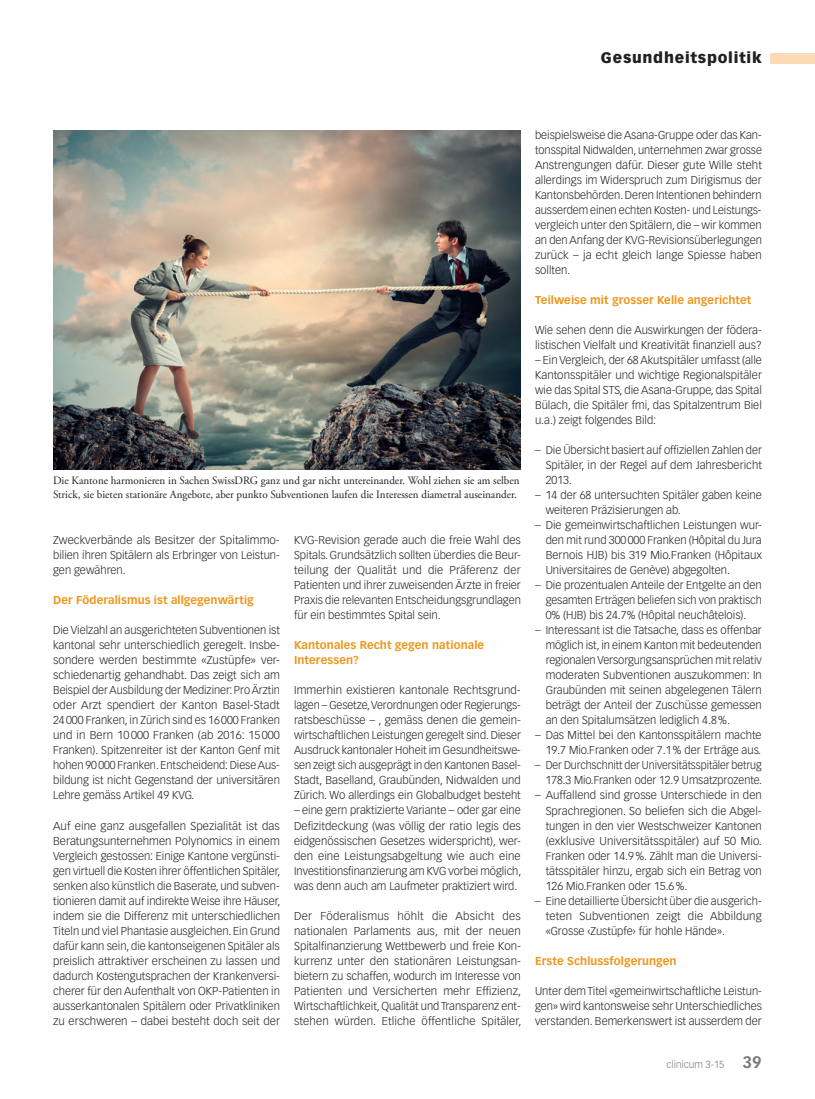
<style>
.page{position:relative;width:815px;height:1099px;background:#fff}
.page>*{position:absolute;margin:0;border:0;box-sizing:border-box;transform-origin:0 0}
.t1{font:900 15px "Vectora LT Std";letter-spacing:.05em;color:#231f20}
.t2{font:300 11.25px/15px "Vectora LT Std";color:#231f20;text-align:justify}
.t3{font:11.25px/13.5px "Adobe Garamond Pro";color:#231f20}
.t4{font:700 11.25px/15px "Vectora LT Std";letter-spacing:.005em;color:#ee961c}
.t5{font:300 11.25px/15px "Vectora LT Std";color:#231f20;text-align:right;scale:.95 1}
.t6{font:300 10px "Vectora LT Std";color:#76787b}
.s1{font-weight:700;font-size:16.25px}
</style>
<div class="page">
<div style="left:770px;top:53px;width:45px;height:10px;background:#fbdbb3"></div>
<img style="left:53px;top:130px;width:468px;height:339px">
<h1 class="t1" style="left:601px;top:49px;width:162px">Gesundheitspolitik</h1>
<p class="t3" style="left:53px;top:474px;width:468px">Die Kantone harmonieren in Sachen SwissDRG ganz und gar nicht untereinander. Wohl ziehen sie am selben<br>Strick, sie bieten stationäre Angebote, aber punkto Subventionen laufen die Interessen diametral auseinander.</p>
<p class="t2" style="left:53px;top:533px;width:228px">Zweckverbände als Besitzer der Spitalimmo&shy;bilien ihren Spitälern als Erbringer von Leistun&shy;gen gewähren.</p>
<p class="t4" style="left:53px;top:593px;width:202px">Der Föderalismus ist allgegenwärtig</p>
<p class="t2" style="left:53px;top:623px;width:228px">Die Vielzahl an ausgerichteten Subventionen ist kantonal sehr unterschiedlich geregelt. Insbe&shy;sondere werden bestimmte «Zustüpfe» ver&shy;schiedenartig gehandhabt. Das zeigt sich am Beispiel der Ausbildung der Mediziner: Pro Ärztin oder Arzt spendiert der Kanton Basel-Stadt 24000 Franken, in Zürich sind es 16000 Franken und in Bern 10000 Franken (ab 2016: 15000<br>Franken). Spitzenreiter ist der Kanton Genf mit hohen 90000 Franken. Entscheidend: Diese Aus&shy;bildung ist nicht Gegenstand der universitären Lehre gemäss Artikel 49 KVG.</p>
<p class="t2" style="left:53px;top:818px;width:229px">Auf eine ganz ausgefallen Spezialität ist das Beratungsunternehmen Polynomics in einem Vergleich gestossen: Einige Kantone vergünsti&shy;gen virtuell die Kosten ihrer öffentlichen Spitäler, senken also künstlich die Baserate, und subven&shy;tionieren damit auf indirekte Weise ihre Häuser, indem sie die Differenz mit unterschiedlichen Titeln und viel Phantasie ausgleichen. Ein Grund dafür kann sein, die kantonseigenen Spitäler als preislich attraktiver erscheinen zu lassen und dadurch Kostengutsprachen der Krankenversi&shy;cherer für den Aufenthalt von OKP-Patienten in ausserkantonalen Spitälern oder Privatkliniken zu erschweren – dabei besteht doch seit der</p>
<p class="t2" style="left:294px;top:533px;width:228px">KVG-Revision gerade auch die freie Wahl des Spitals. Grundsätzlich sollten überdies die Beur&shy;teilung der Qualität und die Präferenz der Patienten und ihrer zuweisenden Ärzte in freier Praxis die relevanten Entscheidungsgrundlagen für ein bestimmtes Spital sein.</p>
<p class="t4" style="left:294px;top:638px;width:192px">Kantonales Recht gegen nationale<br>Interessen?</p>
<p class="t2" style="left:294px;top:683px;width:228px">Immerhin existieren kantonale Rechtsgrund&shy;lagen – Gesetze, Verordnungen oder Regierungs&shy;ratsbeschüsse – , gemäss denen die gemein&shy;wirtschaftlichen Leistungen geregelt sind. Dieser Ausdruck kantonaler Hoheit im Gesundheitswe&shy;sen zeigt sich ausgeprägt in den Kantonen Basel-Stadt, Baselland, Graubünden, Nidwalden und Zürich. Wo allerdings ein Globalbudget besteht</p>
<p class="t2" style="left:294px;top:803px;width:229px">– eine gern praktizierte Variante – oder gar eine Defizitdeckung (was völlig der ratio legis des eidgenössischen Gesetzes widerspricht), wer&shy;den eine Leistungsabgeltung wie auch eine Investitionsfinanzierung am KVG vorbei möglich, was denn auch am Laufmeter praktiziert wird.</p>
<p class="t2" style="left:294px;top:908px;width:229px">Der Föderalismus höhlt die Absicht des nationalen Parlaments aus, mit der neuen Spitalfinanzierung Wettbewerb und freie Kon&shy;kurrenz unter den stationären Leistungsan&shy;bietern zu schaffen, wodurch im Interesse von Patienten und Versicherten mehr Effizienz, Wirtschaftlichkeit, Qualität und Transparenz ent&shy;stehen würden. Etliche öffentliche Spitäler,</p>
<p class="t2" style="left:535px;top:128px;width:228px">beispielsweise die Asana-Gruppe oder das Kan&shy;tonsspital Nidwalden, unternehmen zwar grosse Anstrengungen dafür. Dieser gute Wille steht allerdings im Widerspruch zum Dirigismus der Kantonsbehörden. Deren Intentionen behindern ausserdem einen echten Kosten- und Leistungs&shy;vergleich unter den Spitälern, die – wir kommen an den Anfang der KVG-Revisionsüberlegungen zurück – ja echt gleich lange Spiesse haben sollten.</p>
<p class="t4" style="left:535px;top:293px;width:218px">Teilweise mit grosser Kelle angerichtet</p>
<p class="t2" style="left:535px;top:323px;width:228px">Wie sehen denn die Auswirkungen der födera&shy;listischen Vielfalt und Kreativität finanziell aus?</p>
<p class="t2" style="left:535px;top:353px;width:228px">– Ein Vergleich, der 68 Akutspitäler umfasst (alle Kantonsspitäler und wichtige Regionalspitäler wie das Spital STS, die Asana-Gruppe, das Spital Bülach, die Spitäler fmi, das Spitalzentrum Biel u.a.) zeigt folgendes Bild:</p>
<p class="t2" style="left:546px;top:443px;width:218px;text-indent:-11px">– Die Übersicht basiert auf offiziellen Zahlen der Spitäler, in der Regel auf dem Jahresbericht 2013.</p>
<p class="t2" style="left:546px;top:488px;width:218px;text-indent:-11px">– 14 der 68 untersuchten Spitäler gaben keine weiteren Präzisierungen ab.</p>
<p class="t2" style="left:546px;top:518px;width:218px;text-indent:-11px">– Die gemeinwirtschaftlichen Leistungen wur&shy;den mit rund 300000 Franken (Hôpital du Jura Bernois HJB) bis 319 Mio.Franken (Hôpitaux Universitaires de Genève) abgegolten.</p>
<p class="t2" style="left:546px;top:578px;width:218px;text-indent:-11px">– Die prozentualen Anteile der Entgelte an den gesamten Erträgen beliefen sich von praktisch 0% (HJB) bis 24.7% (Hôpital neuchâtelois).</p>
<p class="t2" style="left:546px;top:623px;width:218px;text-indent:-11px">– Interessant ist die Tatsache, dass es offenbar möglich ist, in einem Kanton mit bedeutenden regionalen Versorgungsansprüchen mit relativ moderaten Subventionen auszukommen: In Graubünden mit seinen abgelegenen Tälern beträgt der Anteil der Zuschüsse gemessen an den Spitalumsätzen lediglich 4.8%.</p>
<p class="t2" style="left:535px;top:728px;width:228px;text-align:right">– Das Mittel bei den Kantonsspitälern machte<br>19.7 Mio.Franken oder 7.1% der Erträge aus.</p>
<p class="t5" style="left:535px;top:758px;width:240px">– Der Durchschnitt der Universitätsspitäler betrug<br>178.3 Mio.Franken oder 12.9 Umsatzprozente.</p>
<p class="t2" style="left:546px;top:788px;width:218px;text-indent:-11px">– Auffallend sind grosse Unterschiede in den Sprachregionen. So beliefen sich die Abgel&shy;tungen in den vier Westschweizer Kantonen (exklusive Universitätsspitäler) auf 50 Mio.<br>Franken oder 14.9%. Zählt man die Universi&shy;tätsspitäler hinzu, ergab sich ein Betrag von 126 Mio.Franken oder 15.6%.</p>
<p class="t2" style="left:546px;top:893px;width:218px;text-indent:-11px">– Eine detaillierte Übersicht über die ausgerich&shy;teten Subventionen zeigt die Abbildung «Grosse ‹Zustüpfe› für hohle Hände».</p>
<p class="t4" style="left:535px;top:953px;width:143px">Erste Schlussfolgerungen</p>
<p class="t2" style="left:535px;top:983px;width:228px">Unter dem Titel «gemeinwirtschaftliche Leistun&shy;gen» wird kantonsweise sehr Unterschiedliches verstanden. Bemerkenswert ist ausserdem der</p>
<p class="t6" style="left:667px;top:1058px;width:97px">clinicum 3-15 <span class="s1">39</span></p>
</div>
